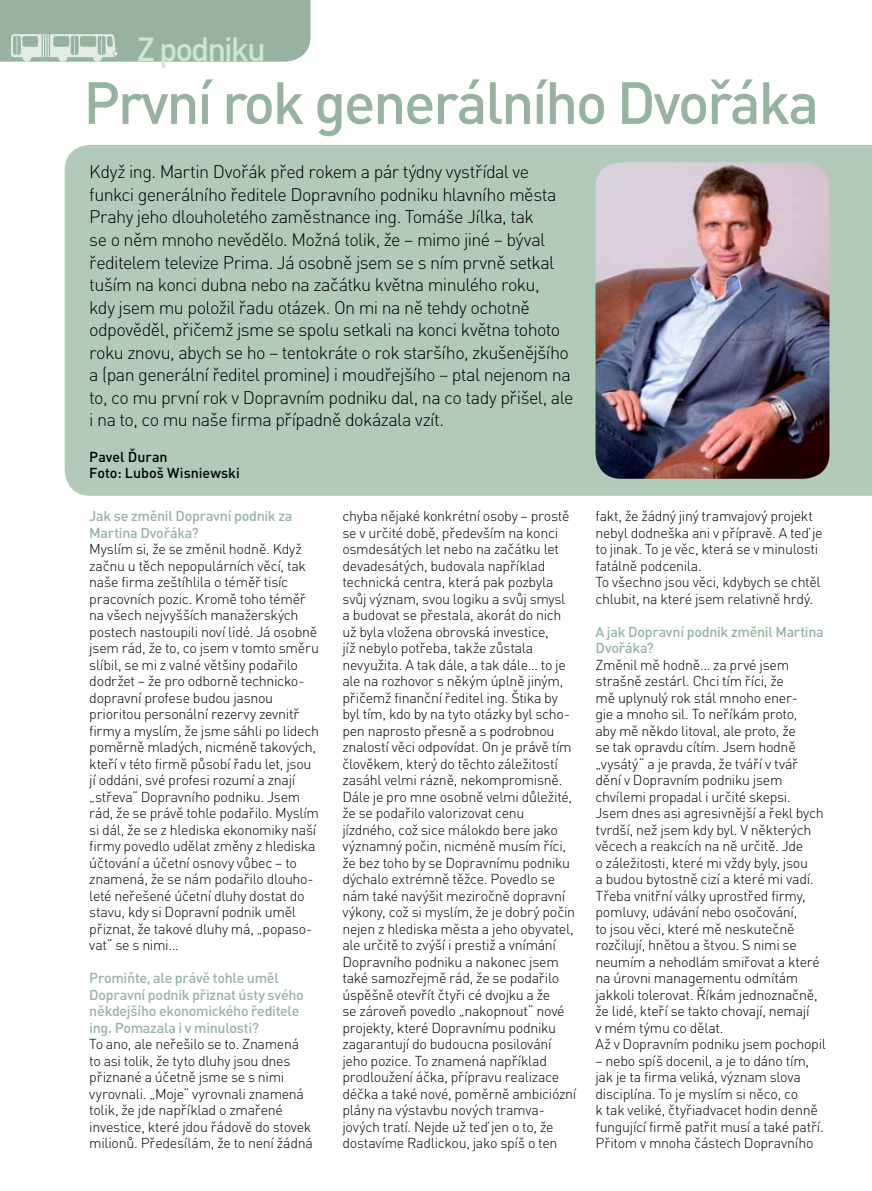
<style>
.page{position:relative;width:872px;height:1191px;background:#fff}
.page>*{position:absolute;margin:0;border:0;box-sizing:border-box;transform-origin:0 0}
.t1{font:500 58.5px "DINCE";letter-spacing:-.04em;color:#96b3a1}
.t2{font:500 33px "DINCE";letter-spacing:-.06em;color:#cce7d3}
.t3{font:300 18px/22.5px "DINCE";letter-spacing:-.035em;color:#000}
.t4{font:300 14.25px/16.5px "DINCE";letter-spacing:-.02em;color:#000}
.t5{font:500 14.25px/16.5px "DINCE";letter-spacing:-.02em;color:#96b3a1}
.t6{font:500 14.25px/16.5px "DINCE";color:#000}
</style>
<div class="page">
<svg style="left:0;top:0;width:310px;height:62px;background:#9cb7a7"></svg>
<div style="left:65px;top:145px;width:807px;height:351px;background:#b1caba"></div>
<img style="left:595px;top:162px;width:234px;height:317px;border-radius:26px">
<h2 class="t2" style="left:137px;top:27px;width:130px">Z podniku</h2>
<h1 class="t1" style="left:83px;top:64px;width:737px">První rok generálního Dvořáka</h1>
<p class="t3" style="left:89px;top:160px;width:486px">Když ing. Martin Dvořák před rokem a pár týdny vystřídal ve funkci generálního ředitele Dopravního podniku hlavního města Prahy jeho dlouholetého zaměstnance ing. Tomáše Jílka, tak<br>se o něm mnoho nevědělo. Možná tolik, že – mimo jiné – býval ředitelem televize Prima. Já osobně jsem se s ním prvně setkal tuším na konci dubna nebo na začátku května minulého roku,<br>kdy jsem mu položil řadu otázek. On mi na ně tehdy ochotně odpověděl, přičemž jsme se spolu setkali na konci května tohoto roku znovu, abych se ho – tentokráte o rok staršího, zkušenějšího a (pan generální ředitel promine) i moudřejšího – ptal nejenom na to, co mu první rok v Dopravním podniku dal, na co tady přišel, ale i na to, co mu naše firma případně dokázala vzít.</p>
<p class="t6" style="left:89px;top:448px;width:152px">Pavel Ďuran<br>Foto: Luboš Wisniewski</p>
<p class="t5" style="left:89px;top:507px;width:205px">Jak se změnil Dopravní podnik za<br>Martina Dvořáka?</p>
<p class="t4" style="left:89px;top:540px;width:231px">Myslím si, že se změnil hodně. Když začnu u těch nepopulárních věcí, tak naše firma zeštíhlila o téměř tisíc pracovních pozic. Kromě toho téměř na všech nejvyšších manažerských postech nastoupili noví lidé. Já osobně jsem rád, že to, co jsem v tomto směru slíbil, se mi z valné většiny podařilo dodržet – že pro odborně technicko&shy;dopravní profese budou jasnou prioritou personální rezervy zevnitř firmy a myslím, že jsme sáhli po lidech poměrně mladých, nicméně takových, kteří v této firmě působí řadu let, jsou jí oddáni, své profesi rozumí a znají „střeva“ Dopravního podniku. Jsem rád, že se právě tohle podařilo. Myslím si dál, že se z hlediska ekonomiky naší firmy povedlo udělat změny z hlediska účtování a účetní osnovy vůbec – to znamená, že se nám podařilo dlouho&shy;leté neřešené účetní dluhy dostat do stavu, kdy si Dopravní podnik uměl přiznat, že takové dluhy má, „popaso&shy;vat“ se s nimi…</p>
<p class="t5" style="left:89px;top:969px;width:216px">Promiňte, ale právě tohle uměl<br>Dopravní podnik přiznat ústy svého někdejšího ekonomického ředitele ing. Pomazala i v minulosti?</p>
<p class="t4" style="left:89px;top:1035px;width:225px">To ano, ale neřešilo se to. Znamená to asi tolik, že tyto dluhy jsou dnes přiznané a účetně jsme se s nimi vyrovnali. „Moje“ vyrovnali znamená tolik, že jde například o zmařené investice, které jdou řádově do stovek milionů. Předesílám, že to není žádná</p>
<p class="t4" style="left:342px;top:507px;width:235px">chyba nějaké konkrétní osoby – prostě se v určité době, především na konci osmdesátých let nebo na začátku let devadesátých, budovala například technická centra, která pak pozbyla svůj význam, svou logiku a svůj smysl a budovat se přestala, akorát do nich už byla vložena obrovská investice,<br>jíž nebylo potřeba, takže zůstala nevyužita. A tak dále, a tak dále… to je ale na rozhovor s někým úplně jiným, přičemž finanční ředitel ing. Štika by byl tím, kdo by na tyto otázky byl scho&shy;pen naprosto přesně a s podrobnou znalostí věci odpovídat. On je právě tím člověkem, který do těchto záležitostí zasáhl velmi rázně, nekompromisně.<br>Dále je pro mne osobně velmi důležité, že se podařilo valorizovat cenu jízdného, což sice málokdo bere jako významný počin, nicméně musím říci, že bez toho by se Dopravnímu podniku dýchalo extrémně těžce. Povedlo se nám také navýšit meziročně dopravní výkony, což si myslím, že je dobrý počin nejen z hlediska města a jeho obyvatel, ale určitě to zvýší i prestiž a vnímání Dopravního podniku a nakonec jsem také samozřejmě rád, že se podařilo úspěšně otevřít čtyři cé dvojku a že<br>se zároveň povedlo „nakopnout“ nové projekty, které Dopravnímu podniku zagarantují do budoucna posilování jeho pozice. To znamená například prodloužení áčka, přípravu realizace déčka a také nové, poměrně ambiciózní plány na výstavbu nových tramva&shy;jových tratí. Nejde už teď jen o to, že dostavíme Radlickou, jako spíš o ten</p>
<p class="t4" style="left:595px;top:507px;width:229px">fakt, že žádný jiný tramvajový projekt nebyl dodneška ani v přípravě. A teď je to jinak. To je věc, která se v minulosti fatálně podcenila.<br>To všechno jsou věci, kdybych se chtěl chlubit, na které jsem relativně hrdý.</p>
<p class="t5" style="left:595px;top:623px;width:230px">A jak Dopravní podnik změnil Martina<br>Dvořáka?</p>
<p class="t4" style="left:595px;top:656px;width:232px">Změnil mě hodně… za prvé jsem strašně zestárl. Chci tím říci, že<br>mě uplynulý rok stál mnoho ener-<br>gie a mnoho sil. To neříkám proto,<br>aby mě někdo litoval, ale proto, že<br>se tak opravdu cítím. Jsem hodně „vysátý“ a je pravda, že tváří v tvář dění v Dopravním podniku jsem chvílemi propadal i určité skepsi.<br>Jsem dnes asi agresivnější a řekl bych tvrdší, než jsem kdy byl. V některých věcech a reakcích na ně určitě. Jde<br>o záležitosti, které mi vždy byly, jsou<br>a budou bytostně cizí a které mi vadí.<br>Třeba vnitřní války uprostřed firmy, pomluvy, udávání nebo osočování,<br>to jsou věci, které mě neskutečně rozčilují, hnětou a štvou. S nimi se neumím a nehodlám smiřovat a které na úrovni managementu odmítám jakkoli tolerovat. Říkám jednoznačně, že lidé, kteří se takto chovají, nemají<br>v mém týmu co dělat.<br>Až v Dopravním podniku jsem pochopil</p>
<p class="t4" style="left:595px;top:1052px;width:230px">– nebo spíš docenil, a je to dáno tím, jak je ta firma veliká, význam slova disciplína. To je myslím si něco, co<br>k tak veliké, čtyřiadvacet hodin denně fungující firmě patřit musí a také patří.<br>Přitom v mnoha částech Dopravního</p>
</div>
